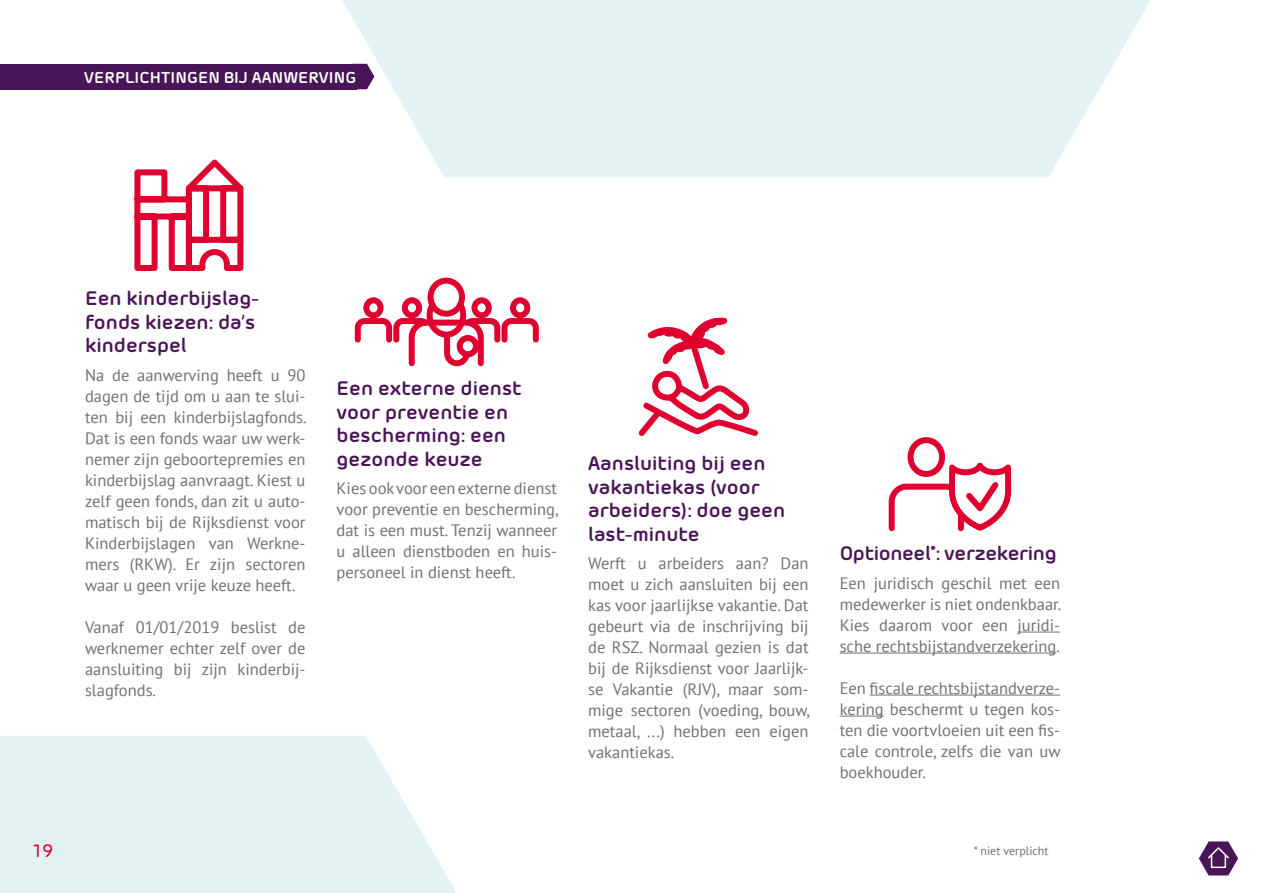
<style>
.page{position:relative;width:1263px;height:893px;background:#fff}
.page>*{position:absolute;margin:0;border:0;box-sizing:border-box;transform-origin:0 0}
.t1{font:700 19.5px/23.4px "Morebi Rounded";color:#4a1556}
.t2{font:700 19.5px "Morebi Rounded";letter-spacing:-.02em;color:#4a1556}
.t3{font:500 18px "Morebi Rounded";color:#df0030}
.t4{font:16.5px/21px "PT Sans";color:#707172;text-align:justify}
.t5{font:700 15.75px "Morebi Rounded";letter-spacing:.005em;color:#fff}
.t6{font:12px "PT Sans";color:#707172}
</style>
<div class="page">
<svg style="left:342px;top:0;width:809px;height:177px;background:#e6f3f3"></svg>
<svg style="left:0;top:736px;width:456px;height:157px;background:#e5f3f3"></svg>
<hr style="left:1017px;top:632px;width:43px;height:1px;background:#707172">
<hr style="left:840px;top:653px;width:216px;height:1px;background:#707172">
<hr style="left:869px;top:695px;width:191px;height:1px;background:#707172">
<hr style="left:840px;top:716px;width:44px;height:1px;background:#707172">
<svg style="left:638px;top:317px;width:120px;height:119px"></svg>
<svg style="left:354px;top:277px;width:185px;height:90px"></svg>
<svg style="left:888px;top:437px;width:124px;height:95px"></svg>
<svg style="left:356px;top:64px;width:18px;height:25px"></svg>
<div style="left:0;top:64px;width:356px;height:25px;background:#4a1556"></div>
<svg style="left:134px;top:159px;width:110px;height:112px"></svg>
<svg style="left:1199px;top:841px;width:39px;height:34px"></svg>
<p class="t5" style="left:84px;top:65px;width:273px">VERPLICHTINGEN BIJ AANWERVING</p>
<p class="t3" style="left:32px;top:838px;width:23px">19</p>
<p class="t1" style="left:85px;top:285px;width:176px">Een kinderbijslag&shy;fonds kiezen: da’s kinderspel</p>
<p class="t4" style="left:85px;top:364px;width:223px">Na de aanwerving heeft u 90 dagen de tijd om u aan te slui&shy;ten bij een kinderbijslagfonds.<br>Dat is een fonds waar uw werk&shy;nemer zijn geboortepremies en kinderbijslag aanvraagt. Kiest u zelf geen fonds, dan zit u auto&shy;matisch bij de Rijksdienst voor Kinderbijslagen van Werkne&shy;mers (RKW). Er zijn sectoren waar u geen vrije keuze heeft.</p>
<p class="t4" style="left:85px;top:616px;width:222px">Vanaf 01/01/2019 beslist de werknemer echter zelf over de aansluiting bij zijn kinderbij&shy;slagfonds.</p>
<p class="t1" style="left:337px;top:375px;width:187px">Een externe dienst voor preventie en bescherming: een gezonde keuze</p>
<p class="t4" style="left:337px;top:477px;width:223px">Kies ook voor een externe dienst voor preventie en bescherming, dat is een must. Tenzij wanneer u alleen dienstboden en huis&shy;personeel in dienst heeft.</p>
<p class="t1" style="left:588px;top:450px;width:199px">Aansluiting bij een vakantiekas (voor arbeiders): doe geen last-minute</p>
<p class="t4" style="left:588px;top:552px;width:223px">Werft u arbeiders aan? Dan moet u zich aansluiten bij een kas voor jaarlijkse vakantie. Dat gebeurt via de inschrijving bij de RSZ. Normaal gezien is dat bij de Rijksdienst voor Jaarlijk&shy;se Vakantie (RJV), maar som&shy;mige sectoren (voeding, bouw, metaal, ...) hebben een eigen vakantiekas.</p>
<p class="t2" style="left:840px;top:539px;width:219px">Optioneel<sup>*</sup>: verzekering</p>
<p class="t4" style="left:840px;top:572px;width:223px">Een juridisch geschil met een medewerker is niet ondenkbaar.<br>Kies daarom voor een juridi&shy;sche rechtsbijstandverzekering.</p>
<p class="t4" style="left:840px;top:677px;width:222px">Een fiscale rechtsbijstandverze&shy;kering beschermt u tegen kos&shy;ten die voortvloeien uit een fis&shy;cale controle, zelfs die van uw boekhouder.</p>
<p class="t6" style="left:974px;top:843px;width:76px">* niet verplicht</p>
</div>
